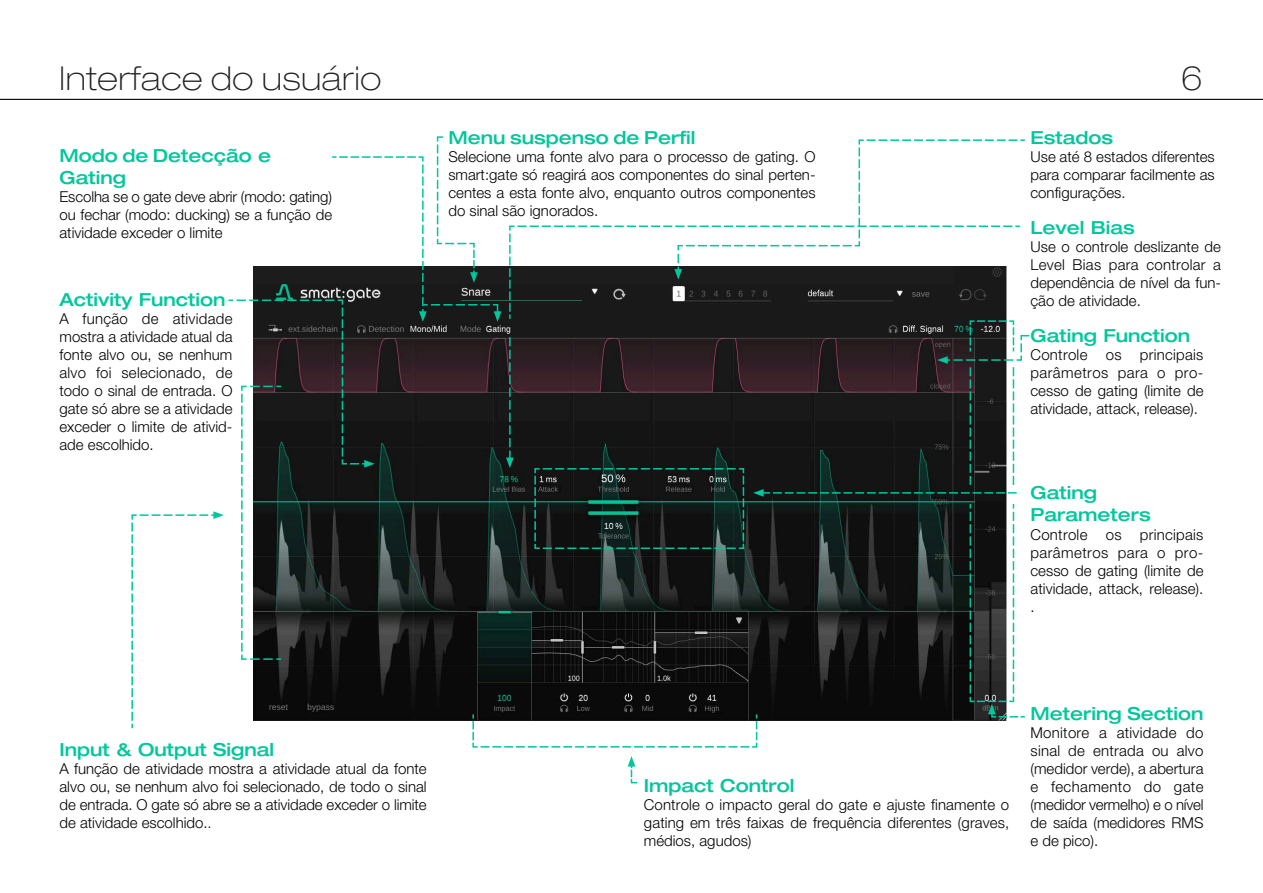
<style>
.page{position:relative;width:1263px;height:893px;background:#fff}
.page>*{position:absolute;margin:0;border:0;box-sizing:border-box;transform-origin:0 0}
.header_1{font:100 expanded 33px "Helvetica Neue LT Pro";letter-spacing:.02em;color:#231f20}
.running_text{font:500 expanded 18px/21.6px "Helvetica Neue LT Pro";color:#00c79c}
.running_text-2{font:300 15px/18px "Helvetica Neue LT Pro";color:#000;text-align:justify}
.s1{color:#231f20}
</style>
<div class="page">
<hr style="left:0;top:99px;width:1263px;height:1px;background:#000">
<svg style="left:628px;top:756px;width:9px;height:28px"></svg>
<svg style="left:131px;top:136px;width:899px;height:612px"></svg>
<p class="header_1" style="left:60px;top:62px;width:323px">Interface do usuário</p>
<h1 class="header_1" style="left:1181px;top:59px;width:23px">6</h1>
<p class="running_text" style="left:60px;top:144px;width:213px">Modo de Detecção e<br>Gating</p>
<p class="running_text-2" style="left:60px;top:187px;width:274px">Escolha se o gate deve abrir (modo: gating) ou fechar (modo: ducking) se a função de atividade exceder o limite</p>
<p class="running_text" style="left:60px;top:288px;width:167px">Activity Function</p>
<p class="running_text-2" style="left:60px;top:309px;width:174px">A função de atividade mostra a atividade atual da fonte alvo ou, se nenhum alvo foi selecionado, de todo o sinal de entrada. O gate só abre se a atividade exceder o limite de ativid&shy;ade escolhido.</p>
<p class="running_text" style="left:448px;top:126px;width:248px">Menu suspenso de Perfil</p>
<p class="running_text-2" style="left:448px;top:147px;width:369px">Selecione uma fonte alvo para o processo de gating. O smart:gate só reagirá aos componentes do sinal perten&shy;centes a esta fonte alvo, enquanto outros componentes do sinal são ignorados.</p>
<p class="running_text" style="left:1030px;top:128px;width:84px">Estados</p>
<p class="running_text-2" style="left:1030px;top:147px;width:186px">Use até 8 estados diferentes para comparar facilmente as configurações.</p>
<p class="running_text" style="left:1030px;top:216px;width:106px">Level Bias</p>
<p class="running_text-2" style="left:1030px;top:237px;width:192px">Use o controle deslizante de Level Bias para controlar a dependência de nível da fun&shy;ção de atividade.</p>
<p class="running_text" style="left:1030px;top:324px;width:161px">Gating Function</p>
<p class="running_text-2" style="left:1030px;top:345px;width:174px">Controle os principais parâmetros para o pro&shy;cesso de gating (limite de atividade, attack, release).</p>
<p class="running_text" style="left:1030px;top:481px;width:122px">Gating<br>Parameters</p>
<p class="running_text-2" style="left:1030px;top:525px;width:174px">Controle os principais parâmetros para o pro&shy;cesso de gating (limite de atividade, attack, release). .</p>
<p class="running_text" style="left:60px;top:738px;width:216px">Input &amp; Output Signal</p>
<p class="running_text-2" style="left:60px;top:759px;width:369px">A função de atividade mostra a atividade atual da fonte alvo ou, se nenhum alvo foi selecionado, de todo o sinal de entrada. O gate só abre se a atividade exceder o limite de atividade escolhido.<span class="s1">.</span></p>
<p class="running_text" style="left:644px;top:774px;width:152px">Impact Control</p>
<p class="running_text-2" style="left:644px;top:795px;width:367px">Controle o impacto geral do gate e ajuste finamente o gating em três faixas de frequência diferentes (graves, médios, agudos)</p>
<p class="running_text" style="left:1030px;top:702px;width:174px">Metering Section</p>
<p class="running_text-2" style="left:1030px;top:723px;width:174px">Monitore a atividade do sinal de entrada ou alvo (medidor verde), a abertura e fechamento do gate (medidor vermelho) e o nível de saída (medidores RMS e de pico).</p>
</div>
